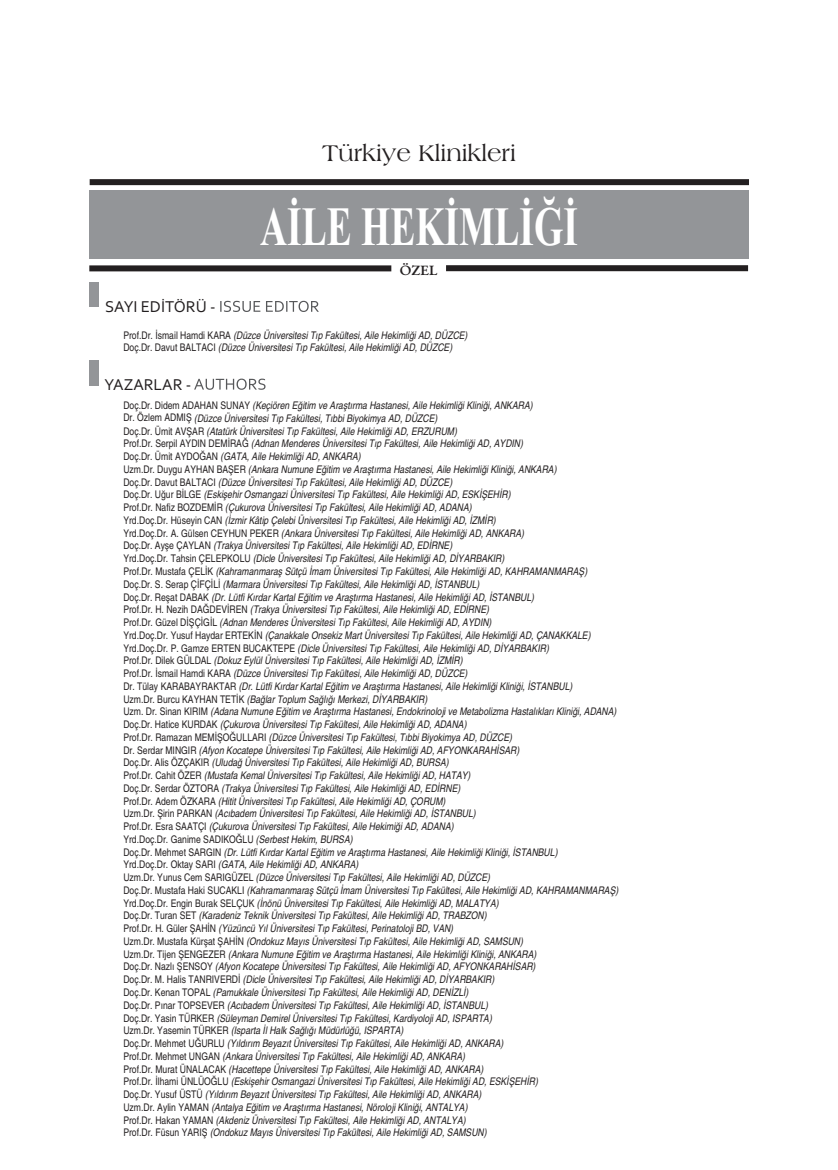
<style>
.page{position:relative;width:838px;height:1170px;background:#fff}
.page>*{position:absolute;margin:0;border:0;box-sizing:border-box;transform-origin:0 0}
.t1{font:700 55.35px "Times New Roman";color:#fff;scale:.68 1}
.t2{font:24px "Americana BT Roman";color:#231f20}
.t3{font:16.5px "Corbel";color:#231f20}
.t4{font:600 13.5px "Garamond";color:#231f20}
.t5{font:italic condensed 10.5px/12.8px "Helvetica";color:#231f20}
.s1{font-style:normal}
</style>
<div class="page">
<div style="left:89px;top:191px;width:659px;height:68px;background:#939598"></div>
<div style="left:90px;top:179px;width:659px;height:6px;background:#231f20"></div>
<div style="left:89px;top:265px;width:302px;height:6px;background:#231f20"></div>
<div style="left:446px;top:265px;width:302px;height:6px;background:#231f20"></div>
<div style="left:89px;top:282px;width:10px;height:25px;background:#939598"></div>
<div style="left:89px;top:360px;width:10px;height:25px;background:#939598"></div>
<svg style="left:220px;top:301px;width:67px;height:11px"></svg>
<svg style="left:194px;top:378px;width:71px;height:12px"></svg>
<h3 class="t3" style="left:105px;top:296px;width:112px">SAYI EDİTÖRÜ -</h3>
<h2 class="t2" style="left:322px;top:138px;width:195px">Türkiye Klinikleri</h2>
<h1 class="t1" style="left:260px;top:193px;width:469px">AİLE HEKİMLİĞİ</h1>
<p class="t4" style="left:400px;top:262px;width:39px">ÖZEL</p>
<p class="t5" style="left:123px;top:328px;width:346px"><span class="s1">Prof.Dr. İsmail Hamdi KARA</span> (Düzce Üniversitesi Tıp Fakültesi, Aile Hekimliği AD, DÜZCE)<br><span class="s1">Doç.Dr. Davut BALTACI</span> (Düzce Üniversitesi Tıp Fakültesi, Aile Hekimliği AD, DÜZCE)</p>
<h3 class="t3" style="left:104px;top:374px;width:88px">YAZARLAR -</h3>
<p class="t5" style="left:123px;top:399px;width:496px"><span class="s1">Doç.Dr. Didem ADAHAN SUNAY</span> (Keçiören Eğitim ve Araştırma Hastanesi, Aile Hekimliği Kliniği, ANKARA)<br><span class="s1">Dr. Özlem ADMIŞ</span> (Düzce Üniversitesi Tıp Fakültesi, Tıbbi Biyokimya AD, DÜZCE)<br><span class="s1">Doç.Dr. Ümit AVŞAR</span> (Atatürk Üniversitesi Tıp Fakültesi, Aile Hekimliği AD, ERZURUM)<br><span class="s1">Prof.Dr. Serpil AYDIN DEMİRAĞ</span> (Adnan Menderes Üniversitesi Tıp Fakültesi, Aile Hekimliği AD, AYDIN)<br><span class="s1">Doç.Dr. Ümit AYDOĞAN</span> (GATA, Aile Hekimliği AD, ANKARA)<br><span class="s1">Uzm.Dr. Duygu AYHAN BAŞER</span> (Ankara Numune Eğitim ve Araştırma Hastanesi, Aile Hekimliği Kliniği, ANKARA)<br><span class="s1">Doç.Dr. Davut BALTACI</span> (Düzce Üniversitesi Tıp Fakültesi, Aile Hekimliği AD, DÜZCE)<br><span class="s1">Doç.Dr. Uğur BİLGE</span> (Eskişehir Osmangazi Üniversitesi Tıp Fakültesi, Aile Hekimliği AD, ESKİŞEHİR)<br><span class="s1">Prof.Dr. Nafiz BOZDEMİR</span> (Çukurova Üniversitesi Tıp Fakültesi, Aile Hekimliği AD, ADANA)<br><span class="s1">Yrd.Doç.Dr. Hüseyin CAN</span> (İzmir Kâtip Çelebi Üniversitesi Tıp Fakültesi, Aile Hekimliği AD, İZMİR)<br><span class="s1">Yrd.Doç.Dr. A. Gülsen CEYHUN PEKER</span> (Ankara Üniversitesi Tıp Fakültesi, Aile Hekimliği AD, ANKARA)<br><span class="s1">Doç.Dr. Ayşe ÇAYLAN</span> (Trakya Üniversitesi Tıp Fakültesi, Aile Hekimliği AD, EDİRNE)<br><span class="s1">Yrd.Doç.Dr. Tahsin ÇELEPKOLU</span> (Dicle Üniversitesi Tıp Fakültesi, Aile Hekimliği AD, DİYARBAKIR)<br><span class="s1">Prof.Dr. Mustafa ÇELİK</span> (Kahramanmaraş Sütçü İmam Üniversitesi Tıp Fakültesi, Aile Hekimliği AD, KAHRAMANMARAŞ)<br><span class="s1">Doç.Dr. S. Serap ÇİFÇİLİ</span> (Marmara Üniversitesi Tıp Fakültesi, Aile Hekimliği AD, İSTANBUL)<br><span class="s1">Doç.Dr. Reşat DABAK</span> (Dr. Lütfi Kırdar Kartal Eğitim ve Araştırma Hastanesi, Aile Hekimliği AD, İSTANBUL)<br><span class="s1">Prof.Dr. H. Nezih DAĞDEVİREN</span> (Trakya Üniversitesi Tıp Fakültesi, Aile Hekimliği AD, EDİRNE)<br><span class="s1">Prof.Dr. Güzel DİŞÇİGİL</span> (Adnan Menderes Üniversitesi Tıp Fakültesi, Aile Hekimliği AD, AYDIN)<br><span class="s1">Yrd.Doç.Dr. Yusuf Haydar ERTEKİN</span> (Çanakkale Onsekiz Mart Üniversitesi Tıp Fakültesi, Aile Hekimliği AD, ÇANAKKALE)<br><span class="s1">Yrd.Doç.Dr. P. Gamze ERTEN BUCAKTEPE</span> (Dicle Üniversitesi Tıp Fakültesi, Aile Hekimliği AD, DİYARBAKIR)<br><span class="s1">Prof.Dr. Dilek GÜLDAL</span> (Dokuz Eylül Üniversitesi Tıp Fakültesi, Aile Hekimliği AD, İZMİR)<br><span class="s1">Prof.Dr. İsmail Hamdi KARA</span> (Düzce Üniversitesi Tıp Fakültesi, Aile Hekimliği AD, DÜZCE)<br><span class="s1">Dr. Tülay KARABAYRAKTAR</span> (Dr. Lütfi Kırdar Kartal Eğitim ve Araştırma Hastanesi, Aile Hekimliği Kliniği, İSTANBUL)<br><span class="s1">Uzm.Dr. Burcu KAYHAN TETİK</span> (Bağlar Toplum Sağlığı Merkezi, DİYARBAKIR)<br><span class="s1">Uzm. Dr. Sinan KIRIM</span> (Adana Numune Eğitim ve Araştırma Hastanesi, Endokrinoloji ve Metabolizma Hastalıkları Kliniği, ADANA)<br><span class="s1">Doç.Dr. Hatice KURDAK</span> (Çukurova Üniversitesi Tıp Fakültesi, Aile Hekimliği AD, ADANA)<br><span class="s1">Prof.Dr. Ramazan MEMİŞOĞULLARI</span> (Düzce Üniversitesi Tıp Fakültesi, Tıbbi Biyokimya AD, DÜZCE)<br><span class="s1">Dr. Serdar MINGIR</span> (Afyon Kocatepe Üniversitesi Tıp Fakültesi, Aile Hekimliği AD, AFYONKARAHİSAR)<br><span class="s1">Doç.Dr. Alis ÖZÇAKIR</span> (Uludağ Üniversitesi Tıp Fakültesi, Aile Hekimliği AD, BURSA)<br><span class="s1">Prof.Dr. Cahit ÖZER</span> (Mustafa Kemal Üniversitesi Tıp Fakültesi, Aile Hekimliği AD, HATAY)<br><span class="s1">Doç.Dr. Serdar ÖZTORA</span> (Trakya Üniversitesi Tıp Fakültesi, Aile Hekimliği AD, EDİRNE)<br><span class="s1">Prof.Dr. Adem ÖZKARA</span> (Hitit Üniversitesi Tıp Fakültesi, Aile Hekimliği AD, ÇORUM)<br><span class="s1">Uzm.Dr. Şirin PARKAN</span> (Acıbadem Üniversitesi Tıp Fakültesi, Aile Hekimliği AD, İSTANBUL)<br><span class="s1">Prof.Dr. Esra SAATÇI</span> (Çukurova Üniversitesi Tıp Fakültesi, Aile Hekimiği AD, ADANA)<br><span class="s1">Yrd.Doç.Dr. Ganime SADIKOĞLU</span> (Serbest Hekim, BURSA)<br><span class="s1">Doç.Dr. Mehmet SARGIN</span> (Dr. Lütfi Kırdar Kartal Eğitim ve Araştırma Hastanesi, Aile Hekimliği Kliniği, İSTANBUL)<br><span class="s1">Yrd.Doç.Dr. Oktay SARI</span> (GATA, Aile Hekimliği AD, ANKARA)<br><span class="s1">Uzm.Dr. Yunus Cem SARIGÜZEL</span> (Düzce Üniversitesi Tıp Fakültesi, Aile Hekimliği AD, DÜZCE)<br><span class="s1">Doç.Dr. Mustafa Haki SUCAKLI</span> (Kahramanmaraş Sütçü İmam Üniversitesi Tıp Fakültesi, Aile Hekimliği AD, KAHRAMANMARAŞ)<br><span class="s1">Yrd.Doç.Dr. Engin Burak SELÇUK</span> (İnönü Üniversitesi Tıp Fakültesi, Aile Hekimliği AD, MALATYA)<br><span class="s1">Doç.Dr. Turan SET</span> (Karadeniz Teknik Üniversitesi Tıp Fakültesi, Aile Hekimliği AD, TRABZON)<br><span class="s1">Prof.Dr. H. Güler ŞAHİN</span> (Yüzüncü Yıl Üniversitesi Tıp Fakültesi, Perinatoloji BD, VAN)<br><span class="s1">Uzm.Dr. Mustafa Kürşat ŞAHİN</span> (Ondokuz Mayıs Üniversitesi Tıp Fakültesi, Aile Hekimliği AD, SAMSUN)<br><span class="s1">Uzm.Dr. Tijen ŞENGEZER</span> (Ankara Numune Eğitim ve Araştırma Hastanesi, Aile Hekimliği Kliniği, ANKARA)<br><span class="s1">Doç.Dr. Nazlı ŞENSOY</span> (Afyon Kocatepe Üniversitesi Tıp Fakültesi, Aile Hekimliği AD, AFYONKARAHİSAR)<br><span class="s1">Doç.Dr. M. Halis TANRIVERDİ</span> (Dicle Üniversitesi Tıp Fakültesi, Aile Hekimliği AD, DİYARBAKIR)<br><span class="s1">Doç.Dr. Kenan TOPAL</span> (Pamukkale Üniversitesi Tıp Fakültesi, Aile Hekimliği AD, DENİZLİ)<br><span class="s1">Doç.Dr. Pınar TOPSEVER</span> (Acıbadem Üniversitesi Tıp Fakültesi, Aile Hekimliği AD, İSTANBUL)<br><span class="s1">Doç.Dr. Yasin TÜRKER</span> (Süleyman Demirel Üniversitesi Tıp Fakültesi, Kardiyoloji AD, ISPARTA)<br><span class="s1">Uzm.Dr. Yasemin TÜRKER</span> (Isparta İl Halk Sağlığı Müdürlüğü, ISPARTA)<br><span class="s1">Doç.Dr. Mehmet UĞURLU</span> (Yıldırım Beyazıt Üniversitesi Tıp Fakültesi, Aile Hekimliği AD, ANKARA)<br><span class="s1">Prof.Dr. Mehmet UNGAN</span> (Ankara Üniversitesi Tıp Fakültesi, Aile Hekimliği AD, ANKARA)<br><span class="s1">Prof.Dr. Murat ÜNALACAK</span> (Hacettepe Üniversitesi Tıp Fakültesi, Aile Hekimliği AD, ANKARA)<br><span class="s1">Prof.Dr. İlhami ÜNLÜOĞLU</span> (Eskişehir Osmangazi Üniversitesi Tıp Fakültesi, Aile Hekimliği AD, ESKİŞEHİR)<br><span class="s1">Doç.Dr. Yusuf ÜSTÜ</span> (Yıldırım Beyazıt Üniversitesi Tıp Fakültesi, Aile Hekimliği AD, ANKARA)<br><span class="s1">Uzm.Dr. Aylin YAMAN</span> (Antalya Eğitim ve Araştırma Hastanesi, Nöroloji Kliniği, ANTALYA)<br><span class="s1">Prof.Dr. Hakan YAMAN</span> (Akdeniz Üniversitesi Tıp Fakültesi, Aile Hekimliği AD, ANTALYA)<br><span class="s1">Prof.Dr. Füsun YARIŞ</span> (Ondokuz Mayıs Üniversitesi Tıp Fakültesi, Aile Hekimliği AD, SAMSUN)</p>
</div>
